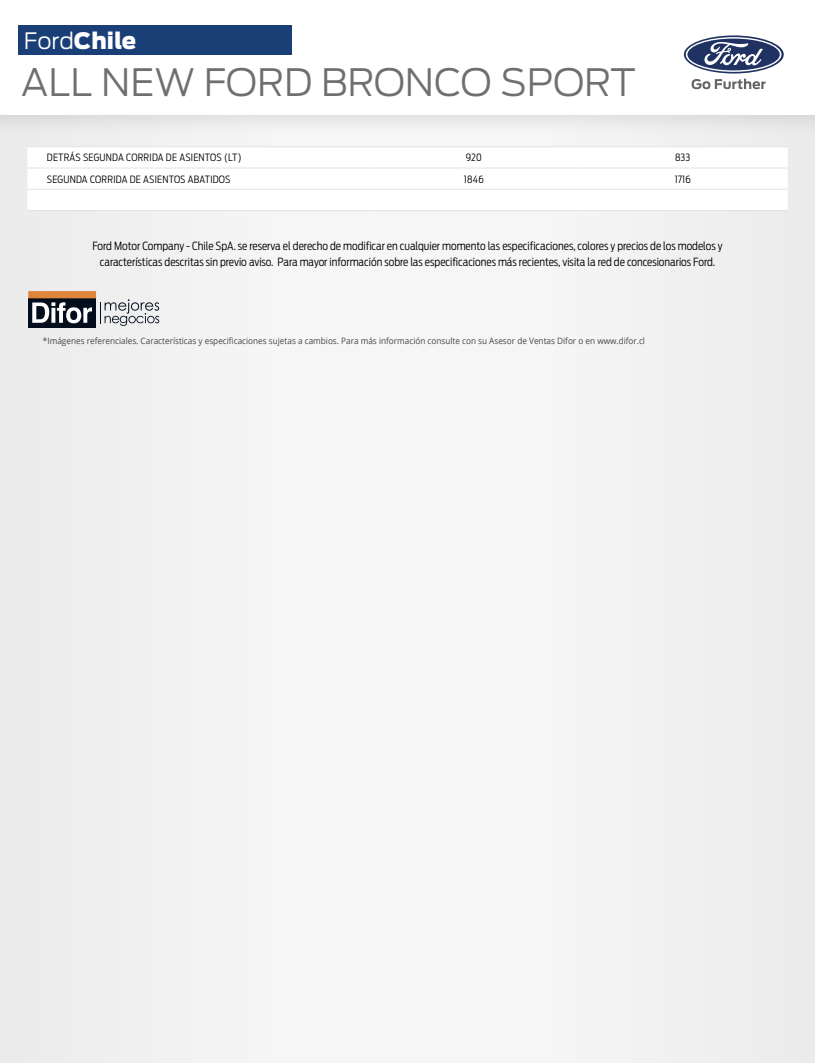
<style>
.page{position:relative;width:815px;height:1063px;background:#fff}
.page>*{position:absolute;margin:0;border:0;box-sizing:border-box;transform-origin:0 0}
.t1{font:300 37.5px "Ford Antenna";color:#706f6f}
.t2{font:900 22.5px "Ford Antenna";color:#fff}
.t3{font:300 11.25px/16.2px "Ford Antenna Cond";color:#000;text-align:center}
.t4{font:300 10px "Ford Antenna Cond";letter-spacing:.025em;color:#000}
.t5{font:8.88px "Open Sans";color:#464748;scale:.93 1}
.s1{font-weight:300}
</style>
<div class="page">
<div style="left:1px;top:115px;width:813px;height:948px;background:#f3f3f3"></div>
<div style="left:0;top:115px;width:815px;height:20px;background:#ebebeb"></div>
<div style="left:28px;top:148px;width:759px;height:62px;background:#fff"></div>
<svg style="left:369px;top:148px;width:1px;height:62px"></svg>
<svg style="left:578px;top:148px;width:1px;height:62px"></svg>
<hr style="left:27px;top:168px;width:342px;height:1px;background:#e3e3e3">
<hr style="left:369px;top:168px;width:209px;height:1px;background:#e3e3e3">
<hr style="left:578px;top:168px;width:209px;height:1px;background:#e3e3e3">
<hr style="left:27px;top:189px;width:342px;height:1px;background:#e3e3e3">
<hr style="left:369px;top:189px;width:209px;height:1px;background:#e3e3e3">
<hr style="left:578px;top:189px;width:209px;height:1px;background:#e3e3e3">
<hr style="left:27px;top:210px;width:342px;height:1px;background:#e3e3e3">
<hr style="left:369px;top:210px;width:209px;height:1px;background:#e3e3e3">
<hr style="left:578px;top:210px;width:209px;height:1px;background:#e3e3e3">
<hr style="left:27px;top:146px;width:342px;height:1px;background:#e3e3e3">
<hr style="left:369px;top:146px;width:209px;height:1px;background:#e3e3e3">
<hr style="left:578px;top:146px;width:209px;height:1px;background:#e3e3e3">
<div style="left:18px;top:26px;width:273px;height:29px;background:#193f76"></div>
<svg style="left:684px;top:35px;width:100px;height:39px"></svg>
<svg style="left:686px;top:37px;width:95px;height:35px"></svg>
<svg style="left:692px;top:79px;width:74px;height:10px"></svg>
<div style="left:28px;top:298px;width:68px;height:29px;background:#030d1b"></div>
<svg style="left:32px;top:302px;width:60px;height:21px"></svg>
<div style="left:28px;top:291px;width:68px;height:7px;background:#e0853c"></div>
<svg style="left:100px;top:299px;width:59px;height:27px"></svg>
<h2 class="t2" style="left:24px;top:20px;width:114px"><span class="s1">Ford</span>Chile</h2>
<h1 class="t1" style="left:21px;top:51px;width:616px">ALL NEW FORD BRONCO SPORT</h1>
<p class="t4" style="left:47px;top:149px;width:196px">DETRÁS SEGUNDA CORRIDA DE ASIENTOS (LT)</p>
<p class="t4" style="left:466px;top:149px;width:18px">920</p>
<p class="t4" style="left:675px;top:149px;width:17px">833</p>
<p class="t4" style="left:47px;top:171px;width:185px">SEGUNDA CORRIDA DE ASIENTOS ABATIDOS</p>
<p class="t4" style="left:464px;top:171px;width:21px">1846</p>
<p class="t4" style="left:675px;top:171px;width:18px">1716</p>
<p class="t3" style="left:92px;top:236px;width:632px">Ford Motor Company - Chile SpA. se reserva el derecho de modificar en cualquier momento las especificaciones, colores y precios de los modelos y características descritas sin previo aviso. Para mayor información sobre las especificaciones más recientes, visita la red de concesionarios Ford.</p>
<p class="t5" style="left:43px;top:335px;width:649px">*Imágenes referenciales. Características y especificaciones sujetas a cambios. Para más información consulte con su Asesor de Ventas Difor o en www.difor.cl</p>
</div>
